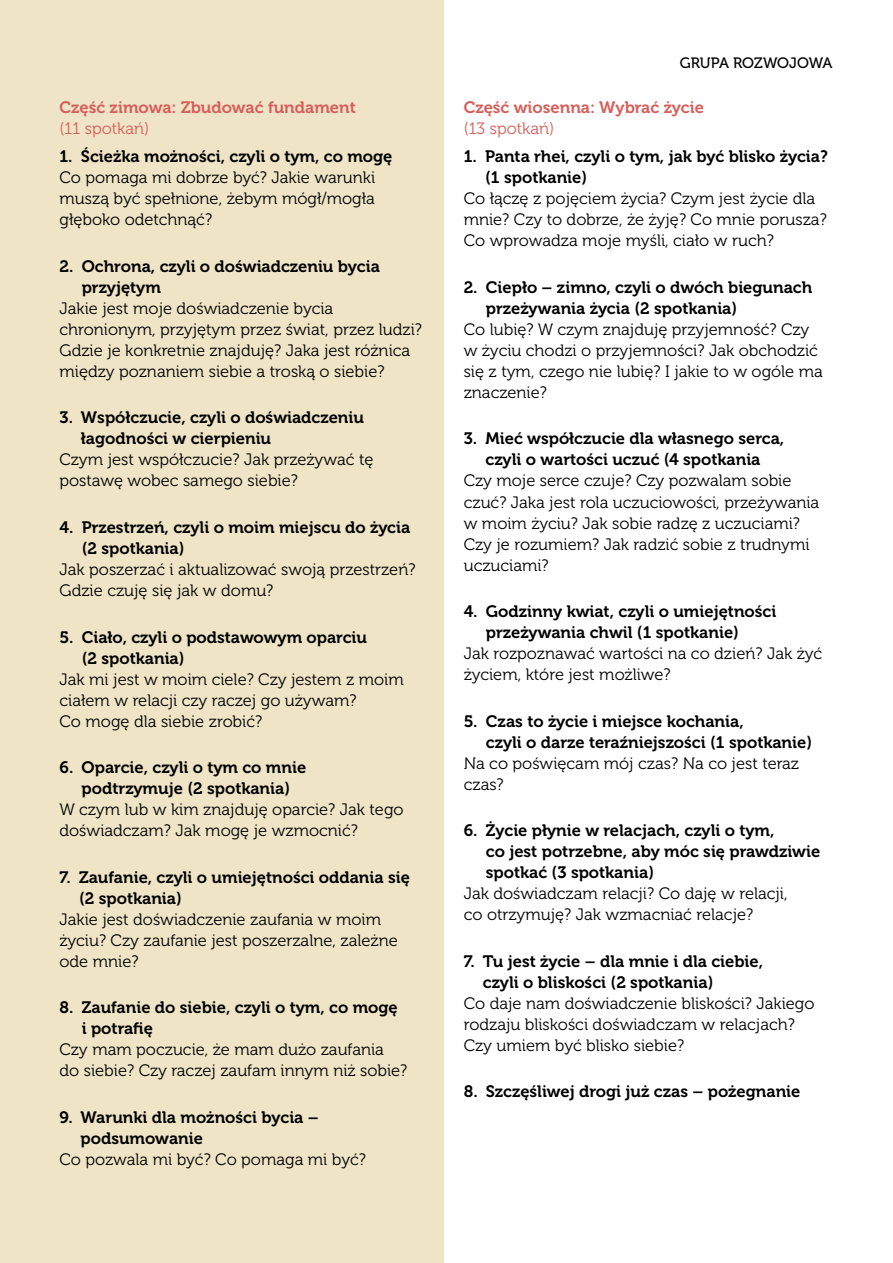
<style>
.page{position:relative;width:893px;height:1263px;background:#fff}
.page>*{position:absolute;margin:0;border:0;box-sizing:border-box;transform-origin:0 0}
.t1{font:16.5px/21px "Museo 300";color:#000}
.t2{font:16.5px/21px "Museo 700";color:#000}
.t3{font:16.5px "Museo 700";color:#d65e5a}
.t4{font:16.5px "Museo 300";color:#d65e5a}
.t5{font:15px "Museo 500";letter-spacing:-.005em;color:#000}
</style>
<div class="page">
<div style="left:0;top:0;width:443px;height:1263px;background:#efe4c6"></div>
<p class="t3" style="left:60px;top:98px;width:298px">Część zimowa: Zbudować fundament</p>
<p class="t4" style="left:60px;top:119px;width:91px">(11 spotkań)</p>
<p class="t2" style="left:60px;top:146px;width:334px">1. Ścieżka możności, czyli o tym, co mogę</p>
<p class="t1" style="left:60px;top:168px;width:317px;text-align:justify">Co pomaga mi dobrze być? Jakie warunki muszą być spełnione, żebym mógł/mogła głęboko odetchnąć?</p>
<p class="t2" style="left:82px;top:256px;width:300px;text-indent:-22px">2. Ochrona, czyli o doświadczeniu bycia przyjętym</p>
<p class="t1" style="left:60px;top:298px;width:364px">Jakie jest moje doświadczenie bycia chronionym, przyjętym przez świat, przez ludzi?<br>Gdzie je konkretnie znajduję? Jaka jest różnica między poznaniem siebie a troską o siebie?</p>
<p class="t2" style="left:81px;top:407px;width:285px;text-indent:-21px">3. Współczucie, czyli o doświadczeniu łagodności w cierpieniu</p>
<p class="t1" style="left:60px;top:450px;width:315px">Czym jest współczucie? Jak przeżywać tę postawę wobec samego siebie?</p>
<p class="t2" style="left:82px;top:517px;width:330px;text-indent:-22px">4. Przestrzeń, czyli o moim miejscu do życia (2 spotkania)</p>
<p class="t1" style="left:60px;top:559px;width:357px">Jak poszerzać i aktualizować swoją przestrzeń?<br>Gdzie czuję się jak w domu?</p>
<p class="t2" style="left:82px;top:626px;width:287px;text-indent:-22px">5. Ciało, czyli o podstawowym oparciu (2 spotkania)</p>
<p class="t1" style="left:60px;top:669px;width:346px">Jak mi jest w moim ciele? Czy jestem z moim ciałem w relacji czy raczej go używam?<br>Co mogę dla siebie zrobić?</p>
<p class="t2" style="left:60px;top:757px;width:248px;text-align:center">6. Oparcie, czyli o tym co mnie podtrzymuje (2 spotkania)</p>
<p class="t1" style="left:60px;top:799px;width:346px">W czym lub w kim znajduję oparcie? Jak tego doświadczam? Jak mogę je wzmocnić?</p>
<p class="t2" style="left:79px;top:866px;width:332px;text-indent:-20px">7. Zaufanie, czyli o umiejętności oddania się (2 spotkania)</p>
<p class="t1" style="left:60px;top:909px;width:340px">Jakie jest doświadczenie zaufania w moim życiu? Czy zaufanie jest poszerzalne, zależne ode mnie?</p>
<p class="t2" style="left:82px;top:997px;width:318px;text-indent:-22px">8. Zaufanie do siebie, czyli o tym, co mogę i potrafię</p>
<p class="t1" style="left:60px;top:1039px;width:349px">Czy mam poczucie, że mam dużo zaufania do siebie? Czy raczej zaufam innym niż sobie?</p>
<p class="t2" style="left:81px;top:1107px;width:240px;text-indent:-21px">9. Warunki dla możności bycia – podsumowanie</p>
<p class="t1" style="left:60px;top:1149px;width:308px">Co pozwala mi być? Co pomaga mi być?</p>
<p class="t5" style="left:680px;top:55px;width:154px">GRUPA ROZWOJOWA</p>
<p class="t3" style="left:464px;top:98px;width:242px">Część wiosenna: Wybrać życie</p>
<p class="t4" style="left:464px;top:119px;width:92px">(13 spotkań)</p>
<p class="t2" style="left:485px;top:146px;width:344px;text-indent:-21px">1. Panta rhei, czyli o tym, jak być blisko życia? (1 spotkanie)</p>
<p class="t1" style="left:464px;top:189px;width:365px">Co łączę z pojęciem życia? Czym jest życie dla mnie? Czy to dobrze, że żyję? Co mnie porusza?<br>Co wprowadza moje myśli, ciało w ruch?</p>
<p class="t2" style="left:486px;top:277px;width:328px;text-indent:-22px">2. Ciepło – zimno, czyli o dwóch biegunach przeżywania życia (2 spotkania)</p>
<p class="t1" style="left:464px;top:319px;width:361px">Co lubię? W czym znajduję przyjemność? Czy w życiu chodzi o przyjemności? Jak obchodzić się z tym, czego nie lubię? I jakie to w ogóle ma znaczenie?</p>
<p class="t2" style="left:464px;top:428px;width:322px;text-align:center">3. Mieć współczucie dla własnego serca, czyli o wartości uczuć (4 spotkania</p>
<p class="t1" style="left:464px;top:471px;width:357px">Czy moje serce czuje? Czy pozwalam sobie czuć? Jaka jest rola uczuciowości, przeżywania w moim życiu? Jak sobie radzę z uczuciami?<br>Czy je rozumiem? Jak radzić sobie z trudnymi uczuciami?</p>
<p class="t2" style="left:486px;top:601px;width:292px;text-indent:-22px">4. Godzinny kwiat, czyli o umiejętności przeżywania chwil (1 spotkanie)</p>
<p class="t1" style="left:464px;top:643px;width:360px">Jak rozpoznawać wartości na co dzień? Jak żyć życiem, które jest możliwe?</p>
<p class="t2" style="left:486px;top:710px;width:328px;text-indent:-22px">5. Czas to życie i miejsce kochania,<br>czyli o darze teraźniejszości (1 spotkanie)</p>
<p class="t1" style="left:464px;top:753px;width:337px">Na co poświęcam mój czas? Na co jest teraz czas?</p>
<p class="t2" style="left:486px;top:820px;width:336px;text-indent:-22px">6. Życie płynie w relacjach, czyli o tym,<br>co jest potrzebne, aby móc się prawdziwie spotkać (3 spotkania)</p>
<p class="t1" style="left:464px;top:883px;width:325px">Jak doświadczam relacji? Co daję w relacji, co otrzymuję? Jak wzmacniać relacje?</p>
<p class="t2" style="left:483px;top:950px;width:282px;text-indent:-19px">7. Tu jest życie – dla mnie i dla ciebie, czyli o bliskości (2 spotkania)</p>
<p class="t1" style="left:464px;top:993px;width:352px">Co daje nam doświadczenie bliskości? Jakiego rodzaju bliskości doświadczam w relacjach?<br>Czy umiem być blisko siebie?</p>
<p class="t2" style="left:464px;top:1081px;width:338px">8. Szczęśliwej drogi już czas – pożegnanie</p>
</div>
